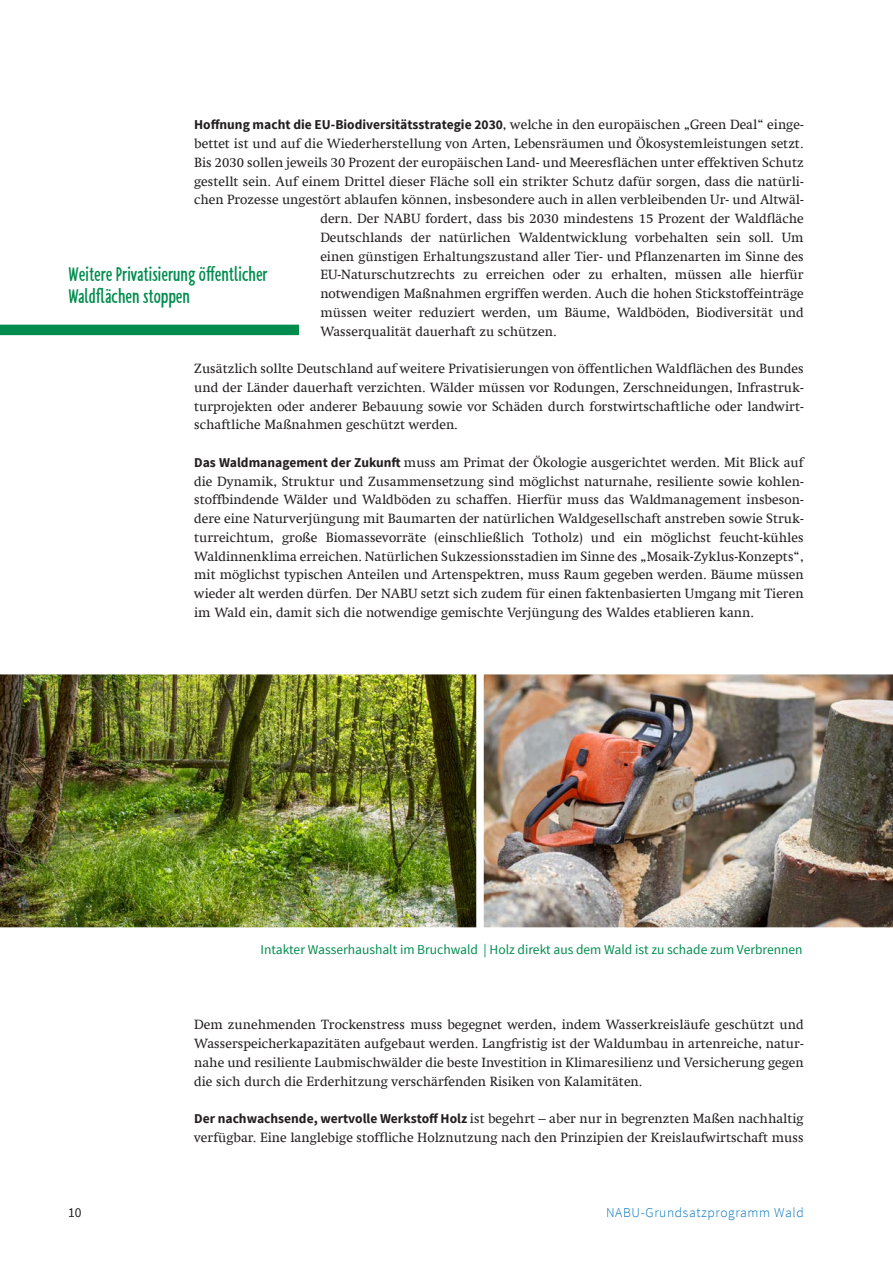
<style>
.page{position:relative;width:893px;height:1263px;background:#fff}
.page>*{position:absolute;margin:0;border:0;box-sizing:border-box;transform-origin:0 0}
.Marginalie_L{font:700 21px/22.5px "Nabu Hand";color:#008c4e}
.Fließtext{font:13.5px/18.8px "Swift Com";color:#231f20;text-align:justify}
.Fließtext-2{font:700 13.5px "Source Sans Pro";color:#231f20}
.BU{font:13.5px "Source Sans Pro";color:#008c4e}
.t1{font:300 13.5px "Source Sans Pro";letter-spacing:.05em;color:#0072bc}
.t2{font:13.5px "Source Sans Pro";color:#231f20}
.s1{font-family:"Swift Com";font-weight:400}
.s2{font-family:"Source Sans Pro";font-weight:700}
</style>
<div class="page">
<div style="left:0;top:325px;width:299px;height:10px;background:#008c4e"></div>
<img style="left:0;top:674px;width:472px;height:254px">
<img style="left:472px;top:674px;width:421px;height:254px">
<p class="Fließtext-2" style="left:194px;top:116px;width:611px">Hoffnung macht die EU-Biodiversitätsstrategie 2030<span class="s1">, welche in den europäischen „Green Deal“ einge-</span></p>
<p class="Fließtext" style="left:194px;top:134px;width:611px">bettet ist und auf die Wiederherstellung von Arten, Lebensräumen und Ökosystemleistungen setzt.</p>
<p class="Fließtext" style="left:194px;top:153px;width:611px">Bis 2030 sollen jeweils 30 Prozent der europäischen Land- und Meeresflächen unter effektiven Schutz</p>
<p class="Fließtext" style="left:194px;top:172px;width:611px">gestellt sein. Auf einem Drittel dieser Fläche soll ein strikter Schutz dafür sorgen, dass die natürli-</p>
<p class="Fließtext" style="left:194px;top:190px;width:611px">chen Prozesse ungestört ablaufen können, insbesondere auch in allen verbleibenden Ur- und Altwäl-</p>
<p class="Fließtext" style="left:320px;top:209px;width:485px">dern. Der NABU fordert, dass bis 2030 mindestens 15 Prozent der Waldfläche</p>
<p class="Fließtext" style="left:320px;top:228px;width:485px">Deutschlands der natürlichen Waldentwicklung vorbehalten sein soll. Um</p>
<p class="Fließtext" style="left:320px;top:247px;width:485px">einen günstigen Erhaltungszustand aller Tier- und Pflanzenarten im Sinne des</p>
<p class="Fließtext" style="left:320px;top:265px;width:485px">EU-Naturschutzrechts zu erreichen oder zu erhalten, müssen alle hierfür</p>
<p class="Fließtext" style="left:320px;top:284px;width:485px">notwendigen Maßnahmen ergriffen werden. Auch die hohen Stickstoffeinträge</p>
<p class="Fließtext" style="left:320px;top:303px;width:485px">müssen weiter reduziert werden, um Bäume, Waldböden, Biodiversität und</p>
<p class="Fließtext" style="left:320px;top:322px;width:238px">Wasserqualität dauerhaft zu schützen.</p>
<p class="Fließtext" style="left:194px;top:359px;width:611px">Zusätzlich sollte Deutschland auf weitere Privatisierungen von öffentlichen Waldflächen des Bundes und der Länder dauerhaft verzichten. Wälder müssen vor Rodungen, Zerschneidungen, Infrastruk&shy;turprojekten oder anderer Bebauung sowie vor Schäden durch forstwirtschaftliche oder landwirt&shy;schaftliche Maßnahmen geschützt werden.</p>
<p class="Fließtext" style="left:194px;top:453px;width:611px"><span class="s2">Das Waldmanagement der Zukunft</span> muss am Primat der Ökologie ausgerichtet werden. Mit Blick auf die Dynamik, Struktur und Zusammensetzung sind möglichst naturnahe, resiliente sowie kohlen&shy;stoffbindende Wälder und Waldböden zu schaffen. Hierfür muss das Waldmanagement insbeson&shy;dere eine Naturverjüngung mit Baumarten der natürlichen Waldgesellschaft anstreben sowie Struk&shy;turreichtum, große Biomassevorräte (einschließlich Totholz) und ein möglichst feucht-kühles Waldinnenklima erreichen. Natürlichen Sukzessionsstadien im Sinne des „Mosaik-Zyklus-Konzepts“, mit möglichst typischen Anteilen und Artenspektren, muss Raum gegeben werden. Bäume müssen wieder alt werden dürfen. Der NABU setzt sich zudem für einen faktenbasierten Umgang mit Tieren im Wald ein, damit sich die notwendige gemischte Verjüngung des Waldes etablieren kann.</p>
<p class="Marginalie_L" style="left:68px;top:263px;width:201px">Weitere Privatisierung öffentlicher<br>Waldflächen stoppen</p>
<p class="BU" style="left:261px;top:941px;width:544px">Intakter Wasserhaushalt im Bruchwald | Holz direkt aus dem Wald ist zu schade zum Verbrennen</p>
<p class="Fließtext" style="left:194px;top:1015px;width:611px">Dem zunehmenden Trockenstress muss begegnet werden, indem Wasserkreisläufe geschützt und Wasserspeicherkapazitäten aufgebaut werden. Langfristig ist der Waldumbau in artenreiche, natur&shy;nahe und resiliente Laubmischwälder die beste Investition in Klimaresilienz und Versicherung gegen die sich durch die Erderhitzung verschärfenden Risiken von Kalamitäten.</p>
<p class="Fließtext" style="left:194px;top:1109px;width:611px"><span class="s2">Der nachwachsende, wertvolle Werkstoff Holz</span> ist begehrt – aber nur in begrenzten Maßen nachhaltig verfügbar. Eine langlebige stoffliche Holznutzung nach den Prinzipien der Kreislaufwirtschaft muss</p>
<p class="t2" style="left:68px;top:1204px;width:15px">10</p>
<p class="t1" style="left:606px;top:1204px;width:199px">NABU-Grundsatzprogramm Wald</p>
</div>
